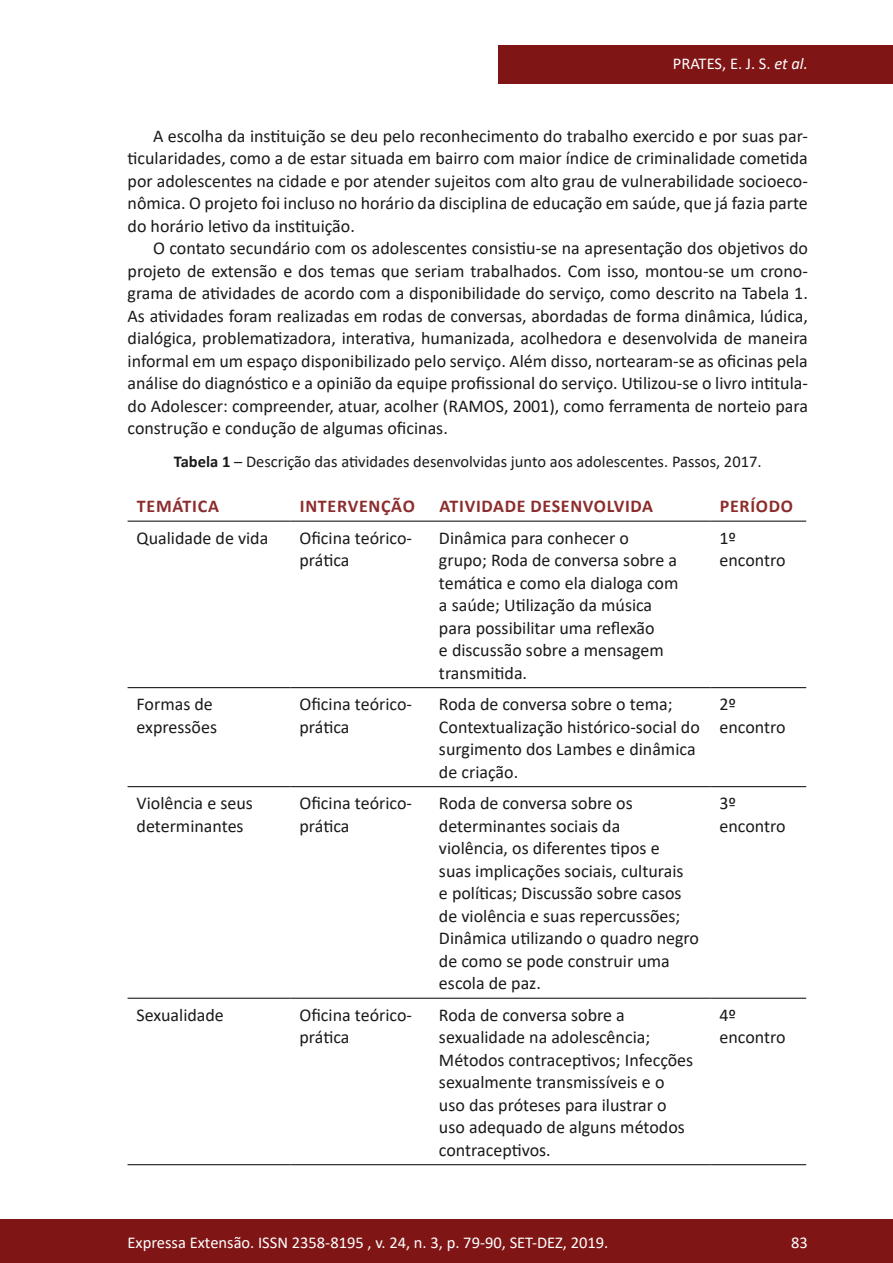
<style>
.page{position:relative;width:893px;height:1263px;background:#fff}
.page>*{position:absolute;margin:0;border:0;box-sizing:border-box;transform-origin:0 0}
.texto{font:18px/22.5px "Calibri";color:#1a1a1a}
.texto-2{font:700 18px "Calibri";letter-spacing:.04em;color:#8d2c2c}
.t1{font:16.5px "Calibri";color:#fff}
.legenda{font:16.5px "Calibri";color:#1a1a1a}
.s1{font-style:italic}
.s2{font-weight:700}
</style>
<div class="page">
<div style="left:0;top:1219px;width:893px;height:44px;background:#801515"></div>
<div style="left:498px;top:45px;width:395px;height:39px;background:#801515"></div>
<hr style="left:128px;top:521px;width:163px;height:1px;background:#000">
<hr style="left:291px;top:521px;width:139px;height:1px;background:#000">
<hr style="left:430px;top:521px;width:280px;height:1px;background:#000">
<hr style="left:710px;top:521px;width:96px;height:1px;background:#000">
<hr style="left:128px;top:687px;width:163px;height:1px;background:#000">
<hr style="left:291px;top:687px;width:139px;height:1px;background:#000">
<hr style="left:430px;top:687px;width:280px;height:1px;background:#000">
<hr style="left:710px;top:687px;width:96px;height:1px;background:#000">
<hr style="left:128px;top:786px;width:163px;height:1px;background:#000">
<hr style="left:291px;top:786px;width:139px;height:1px;background:#000">
<hr style="left:430px;top:786px;width:280px;height:1px;background:#000">
<hr style="left:710px;top:786px;width:96px;height:1px;background:#000">
<hr style="left:128px;top:998px;width:163px;height:1px;background:#000">
<hr style="left:291px;top:998px;width:139px;height:1px;background:#000">
<hr style="left:430px;top:998px;width:280px;height:1px;background:#000">
<hr style="left:710px;top:998px;width:96px;height:1px;background:#000">
<hr style="left:128px;top:1164px;width:163px;height:1px;background:#000">
<hr style="left:291px;top:1164px;width:139px;height:1px;background:#000">
<hr style="left:430px;top:1164px;width:280px;height:1px;background:#000">
<hr style="left:710px;top:1164px;width:96px;height:1px;background:#000">
<p class="t1" style="left:673px;top:52px;width:137px">PRATES, E. J. S. <span class="s1">et al.</span></p>
<p class="texto" style="left:128px;top:124px;width:682px;text-align:justify;text-indent:26px">A escolha da instituição se deu pelo reconhecimento do trabalho exercido e por suas par&shy;ticularidades, como a de estar situada em bairro com maior índice de criminalidade cometida por adolescentes na cidade e por atender sujeitos com alto grau de vulnerabilidade socioeco&shy;nômica. O projeto foi incluso no horário da disciplina de educação em saúde, que já fazia parte do horário letivo da instituição.</p>
<p class="texto" style="left:128px;top:236px;width:682px;text-align:justify;text-indent:26px">O contato secundário com os adolescentes consistiu-se na apresentação dos objetivos do projeto de extensão e dos temas que seriam trabalhados. Com isso, montou-se um crono&shy;grama de atividades de acordo com a disponibilidade do serviço, como descrito na Tabela 1.<br>As atividades foram realizadas em rodas de conversas, abordadas de forma dinâmica, lúdica, dialógica, problematizadora, interativa, humanizada, acolhedora e desenvolvida de maneira informal em um espaço disponibilizado pelo serviço. Além disso, nortearam-se as oficinas pela análise do diagnóstico e a opinião da equipe profissional do serviço. Utilizou-se o livro intitula&shy;do Adolescer: compreender, atuar, acolher (RAMOS, 2001), como ferramenta de norteio para construção e condução de algumas oficinas.</p>
<p class="legenda" style="left:174px;top:450px;width:589px"><span class="s2">Tabela 1</span> – Descrição das atividades desenvolvidas junto aos adolescentes. Passos, 2017.</p>
<p class="texto-2" style="left:137px;top:493px;width:83px">TEMÁTICA</p>
<p class="texto-2" style="left:300px;top:493px;width:116px">INTERVENÇÃO</p>
<p class="texto-2" style="left:439px;top:493px;width:215px">ATIVIDADE DESENVOLVIDA</p>
<p class="texto-2" style="left:720px;top:493px;width:75px">PERÍODO</p>
<p class="texto" style="left:137px;top:526px;width:133px">Qualidade de vida</p>
<p class="texto" style="left:300px;top:526px;width:114px">Oficina teórico&shy;prática</p>
<p class="texto" style="left:439px;top:526px;width:241px">Dinâmica para conhecer o grupo; Roda de conversa sobre a temática e como ela dialoga com a saúde; Utilização da música para possibilitar uma reflexão<br>e discussão sobre a mensagem transmitida.</p>
<p class="texto" style="left:719px;top:526px;width:68px">1º encontro</p>
<p class="texto" style="left:137px;top:692px;width:82px">Formas de expressões</p>
<p class="texto" style="left:300px;top:692px;width:114px">Oficina teórico&shy;prática</p>
<p class="texto" style="left:439px;top:692px;width:262px">Roda de conversa sobre o tema;<br>Contextualização histórico-social do surgimento dos Lambes e dinâmica de criação.</p>
<p class="texto" style="left:719px;top:692px;width:68px">2º encontro</p>
<p class="texto" style="left:137px;top:791px;width:118px">Violência e seus determinantes</p>
<p class="texto" style="left:300px;top:791px;width:114px">Oficina teórico&shy;prática</p>
<p class="texto" style="left:439px;top:791px;width:262px">Roda de conversa sobre os determinantes sociais da<br>violência, os diferentes tipos e<br>suas implicações sociais, culturais<br>e políticas; Discussão sobre casos de violência e suas repercussões;<br>Dinâmica utilizando o quadro negro de como se pode construir uma escola de paz.</p>
<p class="texto" style="left:719px;top:791px;width:68px">3º encontro</p>
<p class="texto" style="left:137px;top:1003px;width:89px">Sexualidade</p>
<p class="texto" style="left:300px;top:1003px;width:114px">Oficina teórico&shy;prática</p>
<p class="texto" style="left:439px;top:1003px;width:256px">Roda de conversa sobre a sexualidade na adolescência;<br>Métodos contraceptivos; Infecções sexualmente transmissíveis e o uso das próteses para ilustrar o uso adequado de alguns métodos contraceptivos.</p>
<p class="texto" style="left:719px;top:1003px;width:68px">4º encontro</p>
<p class="t1" style="left:128px;top:1230px;width:482px">Expressa Extensão. ISSN 2358-8195 , v. 24, n. 3, p. 79-90, SET-DEZ, 2019.</p>
<p class="t1" style="left:791px;top:1230px;width:18px">83</p>
</div>
